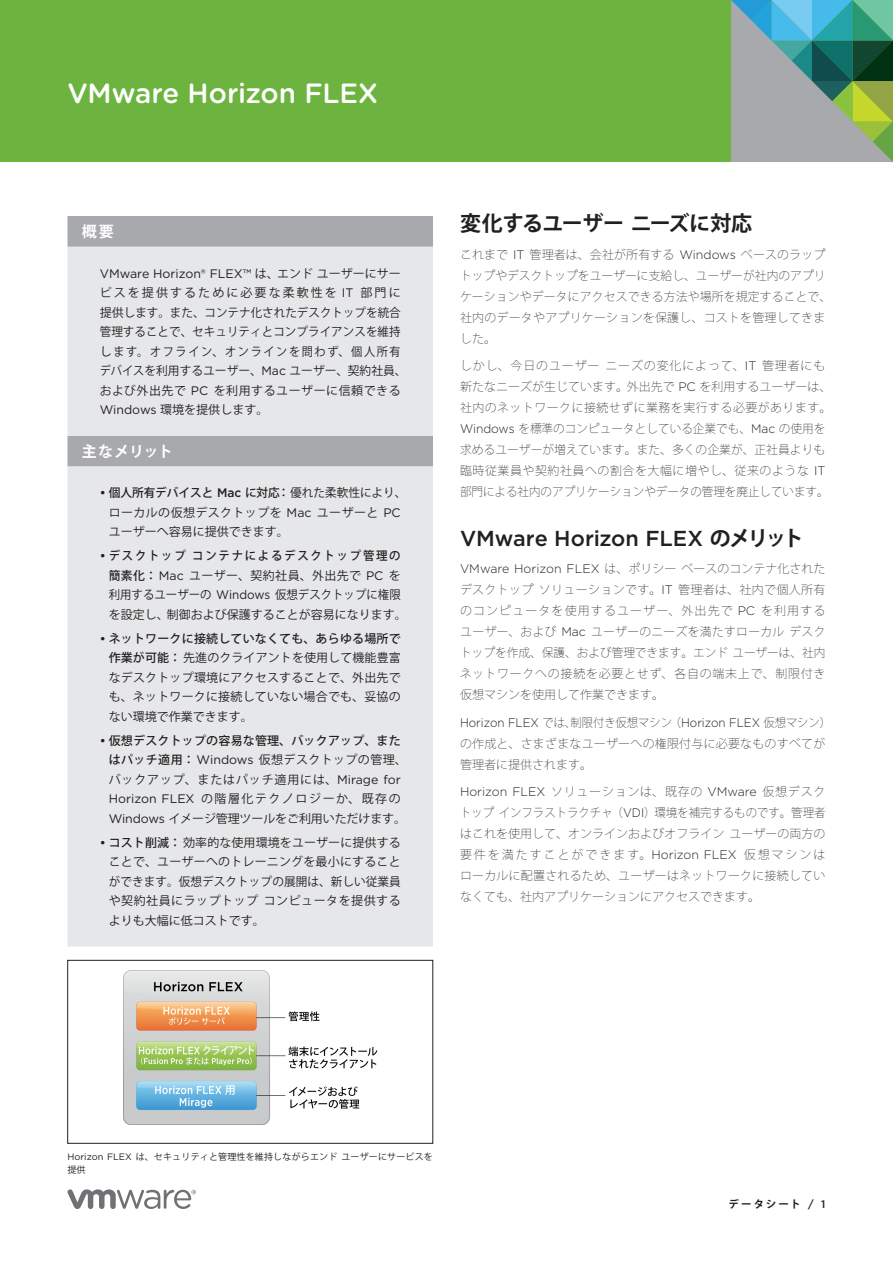
<style>
.page{position:relative;width:893px;height:1263px;background:#fff}
.page>*{position:absolute;margin:0;border:0;box-sizing:border-box;transform-origin:0 0}
._1a_Main_Title{font:500 27.75px "Gotham Rounded";letter-spacing:-.005em;color:#fff}
._4a_Subhead_1{font:500 21.6px "Gotham";letter-spacing:-.005em;color:#231f20}
._4a_Subhead_1-2{font:700 21px "Koz Go Pro";letter-spacing:-.015em;color:#231f20}
._3a_Glance_Head{font:700 15px "Koz Go Pro";letter-spacing:.04em;color:#fff}
._5a_Body{font:300 12.3px "Gotham";color:#231f20;scale:.94 1}
._5a_Body-2{font:300 12.3px "Gotham";color:#231f20}
._3b_Glance_Body{font:12.3px "Gotham";color:#231f20}
._5a_Body-3{font:200 12px/21px "Koz Go Pro";letter-spacing:.01em;color:#231f20}
._3c_Glance_Body_w_bu{font:12px/19.5px "Koz Go Pro";letter-spacing:.015em;color:#231f20}
._3b_Glance_Body-2{font:12px/19.5px "Koz Go Pro";letter-spacing:.005em;color:#231f20}
._5a_Body-4{font:200 12px/21px "Koz Go Pro";letter-spacing:.01em;color:#231f20;text-align:justify;scale:.95 1}
._3c_Glance_Body_w_bu-2{font:12px/19.5px "Koz Go Pro";letter-spacing:.035em;color:#231f20}
.Folio{font:700 10.5px "Koz Go Pro";letter-spacing:.2em;color:#231f20}
.Caption{font:9px/12.6px "Koz Go Pro";letter-spacing:.02em;color:#231f20}
.s1{font-family:"Koz Go Pro";font-size:12px}
.s2{font-family:"Gotham";font-size:12.3px}
.s3{font-family:"Gotham";font-weight:500;font-size:12.3px}
.s4{font-weight:500}
.s5{font-family:"Gotham";font-weight:300;font-size:12.3px}
.s6{font-family:"Koz Go Pro";font-weight:700;font-size:21px}
.s7{font-family:"Koz Go Pro";font-weight:200;font-size:12px}
.s8{font-family:"Gotham";font-size:9.3px}
.s9{font-family:"Gotham";font-weight:500;font-size:10.8px}
</style>
<div class="page">
<div style="left:0;top:0;width:893px;height:162px;background:#6cb43f"></div>
<svg style="left:731px;top:0;width:162px;height:162px;background:#78a097"></svg>
<svg style="left:68px;top:1189px;width:128px;height:20px"></svg>
<div style="left:68px;top:216px;width:365px;height:31px;background:#a8a9ad"></div>
<div style="left:68px;top:247px;width:365px;height:699px;background:#e6e7e9"></div>
<img style="left:124px;top:970px;width:253px;height:154px">
<div style="left:68px;top:960px;width:365px;height:183px;border:1px solid #231f20"></div>
<p class="_1a_Main_Title" style="left:68px;top:73px;width:312px">VMware Horizon FLEX</p>
<p class="_3a_Glance_Head" style="left:82px;top:222px;width:34px">概要</p>
<p class="_3b_Glance_Body" style="left:100px;top:265px;width:302px">VMware Horizon® FLEX™ <span class="s1">は、エンドユーザーにサー</span></p>
<p class="_3b_Glance_Body-2" style="left:100px;top:283px;width:308px">ビスを提供するために必要な柔軟性を <span class="s2">IT</span> 部門に提供します。また、コンテナ化されたデスクトップを統合管理することで、セキュリティとコンプライアンスを維持します。オフライン、オンラインを問わず、個人所有デバイスを利用するユーザー、<span class="s2">Mac</span> ユーザー、契約社員、および外出先で <span class="s2">PC</span> を利用するユーザーに信頼できる<br><span class="s2">Windows</span> 環境を提供します。</p>
<p class="_3a_Glance_Head" style="left:82px;top:441px;width:93px">主なメリット</p>
<p class="_3c_Glance_Body_w_bu" style="left:109px;top:483px;width:299px;text-indent:-9px"><span class="s3">•</span> <span class="s4">個人所有デバイスと</span> <span class="s3">Mac</span> <span class="s4">に対応：</span>優れた柔軟性により、ローカルの仮想デスクトップを <span class="s2">Mac</span> ユーザーと <span class="s2">PC</span>ユーザーへ容易に提供できます。</p>
<p class="_3c_Glance_Body_w_bu" style="left:109px;top:546px;width:299px;text-indent:-9px"><span class="s3">•</span> <span class="s4">デスクトップコンテナによるデスクトップ管理の簡素化：</span><span class="s2">Mac</span> ユーザー、契約社員、外出先で <span class="s2">PC</span> を利用するユーザーの <span class="s2">Windows</span> 仮想デスクトップに権限を設定し、制御および保護することが容易になります。</p>
<p class="_3c_Glance_Body_w_bu" style="left:109px;top:629px;width:294px;text-align:justify;text-indent:-9px"><span class="s3">•</span> <span class="s4">ネットワークに接続していなくても、あらゆる場所で作業が可能：</span>先進のクライアントを使用して機能豊富なデスクトップ環境にアクセスすることで、外出先でも、ネットワークに接続していない場合でも、妥協のない環境で作業できます。</p>
<p class="_3c_Glance_Body_w_bu-2" style="left:109px;top:731px;width:299px;text-indent:-9px"><span class="s3">•</span> <span class="s4">仮想デスクトップの容易な管理、バックアップ、またはパッチ適用：</span><span class="s2">Windows</span> 仮想デスクトップの管理、バックアップ、またはパッチ適用には、<span class="s2">Mirage for<br>Horizon FLEX</span> の階層化テクノロジーか、既存の<br><span class="s2">Windows</span> イメージ管理ツールをご利用いただけます。</p>
<p class="_3c_Glance_Body_w_bu" style="left:109px;top:833px;width:294px;text-align:justify;text-indent:-9px"><span class="s3">•</span> <span class="s4">コスト削減：</span>効率的な使用環境をユーザーに提供することで、ユーザーへのトレーニングを最小にすることができます。仮想デスクトップの展開は、新しい従業員や契約社員にラップトップコンピュータを提供するよりも大幅に低コストです。</p>
<p class="_4a_Subhead_1-2" style="left:460px;top:210px;width:294px">変化するユーザーニーズに対応</p>
<p class="_5a_Body-3" style="left:460px;top:244px;width:373px">これまで <span class="s5">IT</span> 管理者は、会社が所有する <span class="s5">Windows</span> ベースのラップトップやデスクトップをユーザーに支給し、ユーザーが社内のアプリケーションやデータにアクセスできる方法や場所を規定することで、社内のデータやアプリケーションを保護し、コストを管理してきました。</p>
<p class="_5a_Body-3" style="left:460px;top:355px;width:373px">しかし、今日のユーザーニーズの変化によって、<span class="s5">IT</span> 管理者にも新たなニーズが生じています。外出先で <span class="s5">PC</span> を利用するユーザーは、社内のネットワークに接続せずに業務を実行する必要があります。<span class="s5">Windows</span> を標準のコンピュータとしている企業でも、<span class="s5">Mac</span> の使用を求めるユーザーが増えています。また、多くの企業が、正社員よりも臨時従業員や契約社員への割合を大幅に増やし、従来のような <span class="s5">IT</span>部門による社内のアプリケーションやデータの管理を廃止しています。</p>
<p class="_4a_Subhead_1" style="left:460px;top:524px;width:345px">VMware Horizon FLEX <span class="s6">のメリット</span></p>
<p class="_5a_Body-3" style="left:460px;top:558px;width:367px;text-align:justify"><span class="s5">VMware Horizon FLEX</span> は、ポリシーベースのコンテナ化されたデスクトップソリューションです。<span class="s5">IT</span> 管理者は、社内で個人所有のコンピュータを使用するユーザー、外出先で <span class="s5">PC</span> を利用するユーザー、および <span class="s5">Mac</span> ユーザーのニーズを満たすローカルデスクトップを作成、保護、および管理できます。エンドユーザーは、社内ネットワークへの接続を必要とせず、各自の端末上で、制限付き仮想マシンを使用して作業できます。</p>
<p class="_5a_Body" style="left:460px;top:714px;width:396px">Horizon FLEX <span class="s7">では、制限付き仮想マシン（</span>Horizon FLEX <span class="s7">仮想マシン）</span></p>
<p class="_5a_Body-3" style="left:460px;top:733px;width:367px">の作成と、さまざまなユーザーへの権限付与に必要なものすべてが管理者に提供されます。</p>
<p class="_5a_Body-2" style="left:460px;top:784px;width:367px">Horizon FLEX <span class="s7">ソリューションは、既存の</span> VMware <span class="s7">仮想デスク</span></p>
<p class="_5a_Body-4" style="left:460px;top:802px;width:386px">トップインフラストラクチャ（<span class="s5">VDI</span>）環境を補完するものです。管理者はこれを使用して、オンラインおよびオフラインユーザーの両方の要件を満たすことができます。<span class="s5">Horizon FLEX</span> 仮想マシンはローカルに配置されるため、ユーザーはネットワークに接続していなくても、社内アプリケーションにアクセスできます。</p>
<p class="Caption" style="left:68px;top:1151px;width:367px"><span class="s8">Horizon FLEX</span> は、セキュリティと管理性を維持しながらエンドユーザーにサービスを提供</p>
<p class="Folio" style="left:728px;top:1197px;width:99px">データシート <span class="s9">/ 1</span></p>
</div>
